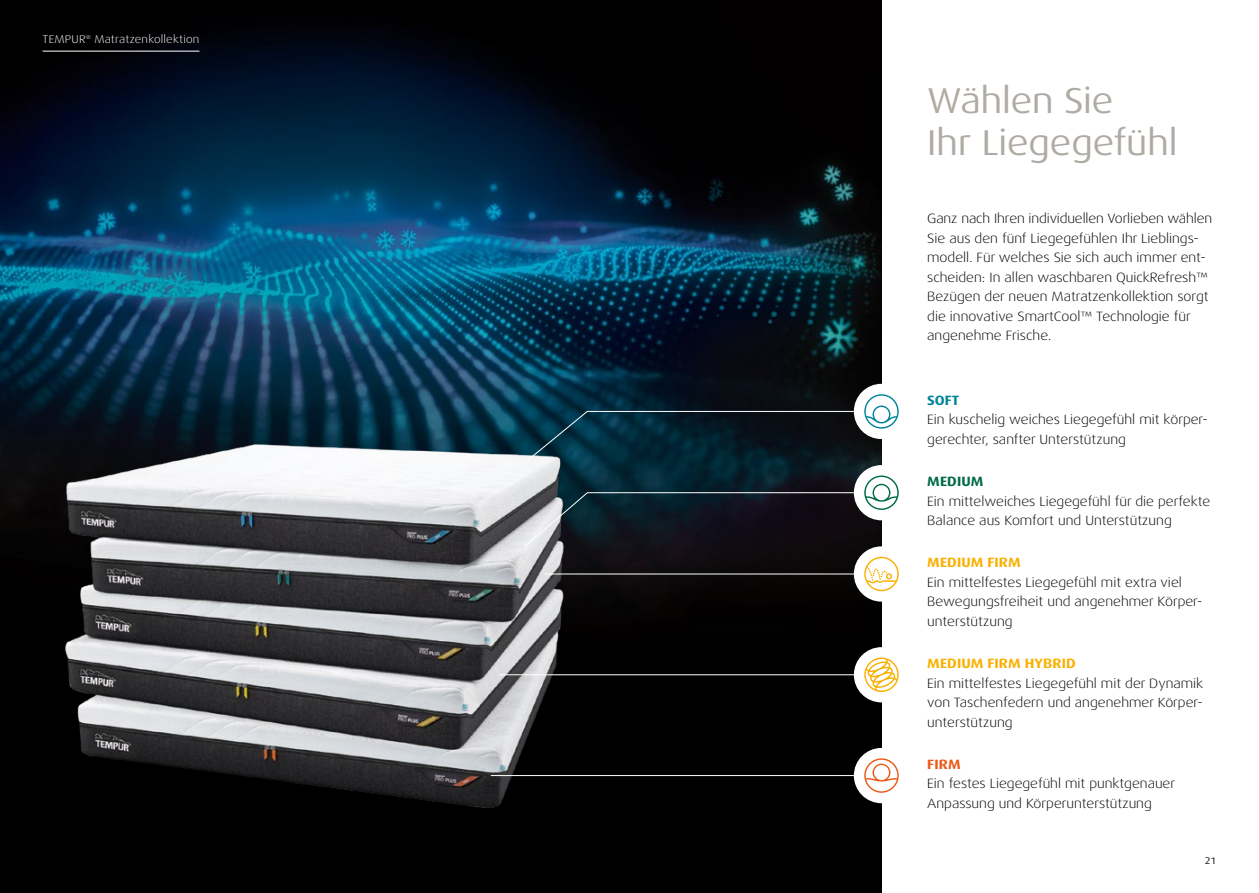
<style>
.page{position:relative;width:1259px;height:893px;background:#fff}
.page>*{position:absolute;margin:0;border:0;box-sizing:border-box;transform-origin:0 0}
.t1{font:expanded 36px/42px "Dax Pro";letter-spacing:-.005em;color:#afaaa4}
.t2{font:300 expanded 13.5px/19.5px "Dax Pro";color:#000}
.t3{font:700 expanded 13.5px "Dax Pro";letter-spacing:.01em;color:#f9b000}
.t4{font:700 expanded 13.5px "Dax Pro";letter-spacing:.01em;color:#006b45}
.t5{font:700 expanded 13.5px "Dax Pro";color:#ea5a18}
.t6{font:700 expanded 13.5px "Dax Pro";color:#00849b}
.t7{font:300 expanded 11.25px "Dax Pro";letter-spacing:.02em;color:#fff}
.t8{font:expanded 9.6px "Dax Pro";color:#000}
</style>
<div class="page">
<img style="left:0;top:0;width:881px;height:893px">
<img style="left:0;top:390px;width:631px;height:503px">
<hr style="left:499px;top:674px;width:360px;height:1px;background:#fff">
<hr style="left:544px;top:574px;width:315px;height:1px;background:#fff">
<hr style="left:491px;top:775px;width:368px;height:1px;background:#fff">
<div style="left:854px;top:748px;width:55px;height:55px;background:#fff;border-radius:50%"></div>
<svg style="left:864px;top:758px;width:34px;height:35px"></svg>
<div style="left:854px;top:465px;width:55px;height:55px;background:#fff;border-radius:50%"></div>
<svg style="left:523px;top:475px;width:375px;height:73px"></svg>
<div style="left:854px;top:546px;width:55px;height:56px;background:#fff;border-radius:50%"></div>
<svg style="left:864px;top:557px;width:34px;height:34px"></svg>
<div style="left:854px;top:647px;width:55px;height:55px;background:#fff;border-radius:50%"></div>
<svg style="left:864px;top:658px;width:34px;height:34px"></svg>
<div style="left:854px;top:384px;width:55px;height:55px;background:#fff;border-radius:50%"></div>
<svg style="left:523px;top:394px;width:375px;height:70px"></svg>
<hr style="left:43px;top:51px;width:156px;height:1px;background:#fff">
<p class="t7" style="left:43px;top:32px;width:158px">TEMPUR<sup>®</sup> Matratzenkollektion</p>
<h1 class="t1" style="left:927px;top:80px;width:252px">Wählen Sie<br>Ihr Liegegefühl</h1>
<p class="t2" style="left:927px;top:209px;width:286px">Ganz nach Ihren individuellen Vorlieben wählen Sie aus den fünf Liegegefühlen Ihr Lieblings&shy;modell. Für welches Sie sich auch immer ent&shy;scheiden: In allen waschbaren QuickRefresh™ Bezügen der neuen Matratzenkollektion sorgt die innovative SmartCool™ Technologie für angenehme Frische.</p>
<p class="t6" style="left:927px;top:391px;width:34px">SOFT</p>
<p class="t2" style="left:927px;top:410px;width:282px">Ein kuschelig weiches Liegegefühl mit körper&shy;gerechter, sanfter Unterstützung</p>
<p class="t4" style="left:927px;top:473px;width:58px">MEDIUM</p>
<p class="t2" style="left:927px;top:491px;width:284px">Ein mittelweiches Liegegefühl für die perfekte<br>Balance aus Komfort und Unterstützung</p>
<p class="t3" style="left:927px;top:554px;width:95px">MEDIUM FIRM</p>
<p class="t2" style="left:927px;top:573px;width:277px">Ein mittelfestes Liegegefühl mit extra viel<br>Bewegungsfreiheit und angenehmer Körper&shy;unterstützung</p>
<p class="t3" style="left:927px;top:655px;width:150px">MEDIUM FIRM HYBRID</p>
<p class="t2" style="left:927px;top:673px;width:277px;text-align:justify">Ein mittelfestes Liegegefühl mit der Dynamik von Taschenfedern und angenehmer Körper&shy;unterstützung</p>
<p class="t5" style="left:927px;top:756px;width:35px">FIRM</p>
<p class="t2" style="left:927px;top:774px;width:249px">Ein festes Liegegefühl mit punktgenauer<br>Anpassung und Körperunterstützung</p>
<p class="t8" style="left:1204px;top:855px;width:13px">21</p>
</div>
